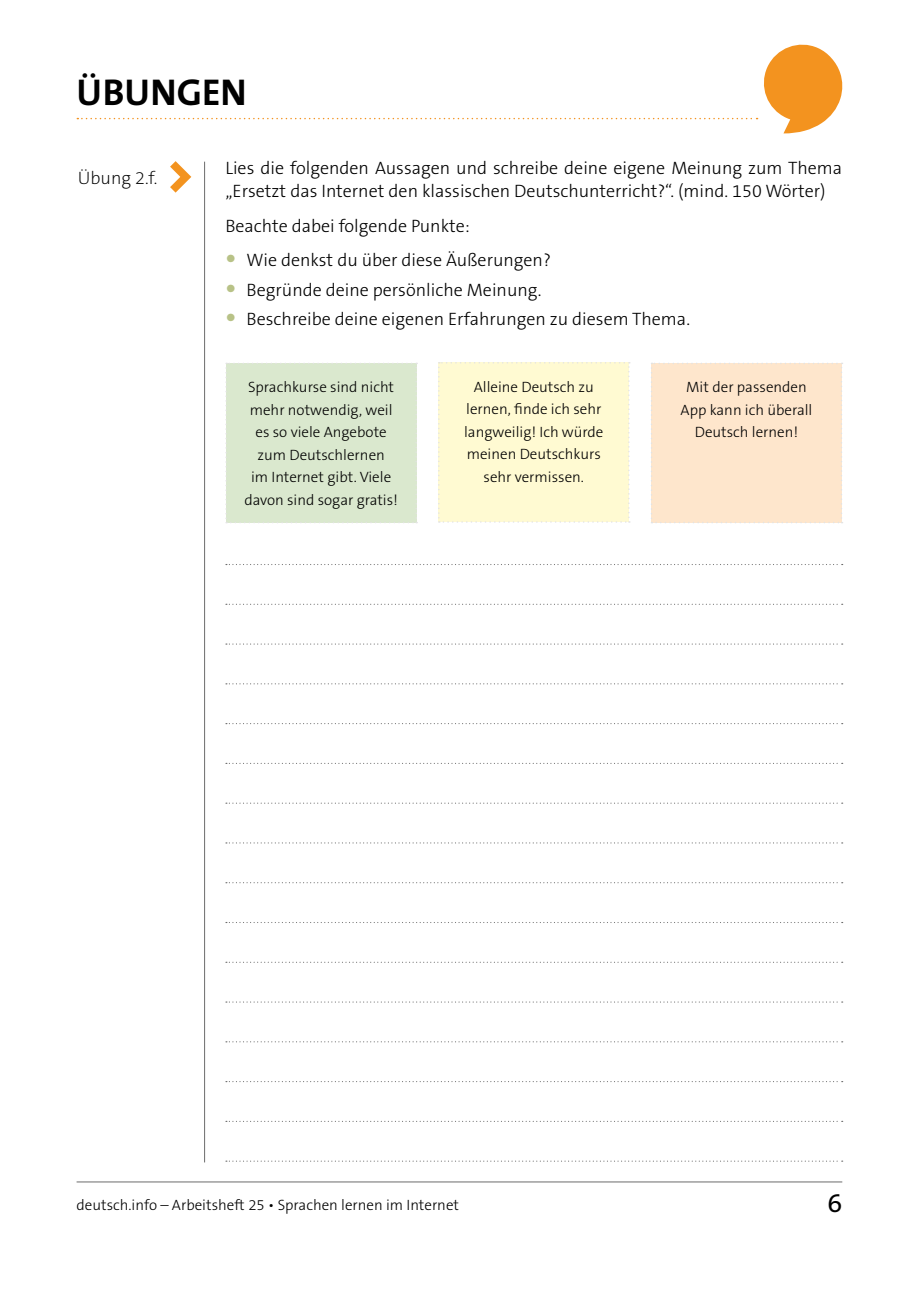
<style>
.page{position:relative;width:919px;height:1289px;background:#fff}
.page>*{position:absolute;margin:0;border:0;box-sizing:border-box;transform-origin:0 0}
.t1{font:700 37.5px "The Sans B7";color:#000}
.t2{font:27px "The Sans B5 Plain";color:#000}
.NormalText{font:300 18px/22.5px "The Sans B3";color:#000}
.t3{font:200 18px "The Sans B2";color:#000}
.NoteText{font:300 15px/22.5px "The Sans B3";color:#000;text-align:center}
.s1{font-family:"The Sans B7";font-weight:700;font-size:25.5px;color:#b8c287}
</style>
<div class="page">
<svg style="left:77px;top:44px;width:766px;height:89px"></svg>
<hr style="left:77px;top:1181px;width:765px;height:1px;background:#6c6c6c">
<hr style="left:204px;top:162px;width:1px;height:1000px;background:#6c6c6c">
<svg style="left:170px;top:161px;width:21px;height:32px"></svg>
<div style="left:225px;top:363px;width:192px;height:160px;background:#dae8ce"></div>
<div style="left:438px;top:362px;width:191px;height:160px;background:#fffad2"></div>
<div style="left:651px;top:363px;width:191px;height:160px;background:#fee6cc"></div>
<svg style="left:226px;top:564px;width:616px;height:1px"></svg>
<svg style="left:226px;top:603px;width:616px;height:2px"></svg>
<svg style="left:226px;top:643px;width:616px;height:1px"></svg>
<svg style="left:226px;top:683px;width:616px;height:1px"></svg>
<svg style="left:226px;top:723px;width:616px;height:1px"></svg>
<svg style="left:226px;top:762px;width:616px;height:2px"></svg>
<svg style="left:226px;top:802px;width:616px;height:1px"></svg>
<svg style="left:226px;top:842px;width:616px;height:1px"></svg>
<svg style="left:226px;top:882px;width:616px;height:1px"></svg>
<svg style="left:226px;top:922px;width:616px;height:1px"></svg>
<svg style="left:226px;top:961px;width:616px;height:1px"></svg>
<svg style="left:226px;top:1001px;width:616px;height:1px"></svg>
<svg style="left:226px;top:1041px;width:616px;height:1px"></svg>
<svg style="left:226px;top:1081px;width:616px;height:1px"></svg>
<svg style="left:226px;top:1120px;width:612px;height:1px"></svg>
<svg style="left:226px;top:1160px;width:616px;height:1px"></svg>
<h1 class="t1" style="left:77px;top:72px;width:172px">ÜBUNGEN</h1>
<p class="t3" style="left:78px;top:168px;width:81px">Übung 2.f.</p>
<p class="NormalText" style="left:225px;top:158px;width:618px">Lies die folgenden Aussagen und schreibe deine eigene Meinung zum Thema „Ersetzt das Internet den klassischen Deutschunterricht?“. (mind. 150 Wörter)</p>
<p class="NormalText" style="left:225px;top:215px;width:246px">Beachte dabei folgende Punkte:</p>
<p class="NormalText" style="left:225px;top:249px;width:327px"><span class="s1">•</span> Wie denkst du über diese Äußerungen?</p>
<p class="NormalText" style="left:225px;top:279px;width:318px"><span class="s1">•</span> Begründe deine persönliche Meinung.</p>
<p class="NormalText" style="left:225px;top:308px;width:466px"><span class="s1">•</span> Beschreibe deine eigenen Erfahrungen zu diesem Thema.</p>
<p class="NoteText" style="left:244px;top:376px;width:155px">Sprachkurse sind nicht mehr notwendig, weil es so viele Angebote zum Deutschlernen<br>im Internet gibt. Viele davon sind sogar gratis!</p>
<p class="NoteText" style="left:464px;top:376px;width:141px">Alleine Deutsch zu lernen, finde ich sehr langweilig! Ich würde meinen Deutschkurs sehr vermissen.</p>
<p class="NoteText" style="left:680px;top:376px;width:133px">Mit der passenden<br>App kann ich überall<br>Deutsch lernen!</p>
<p class="NoteText" style="left:77px;top:1193px;width:384px">deutsch.info – Arbeitsheft 25 • Sprachen lernen im Internet</p>
<h2 class="t2" style="left:827px;top:1188px;width:16px">6</h2>
</div>
